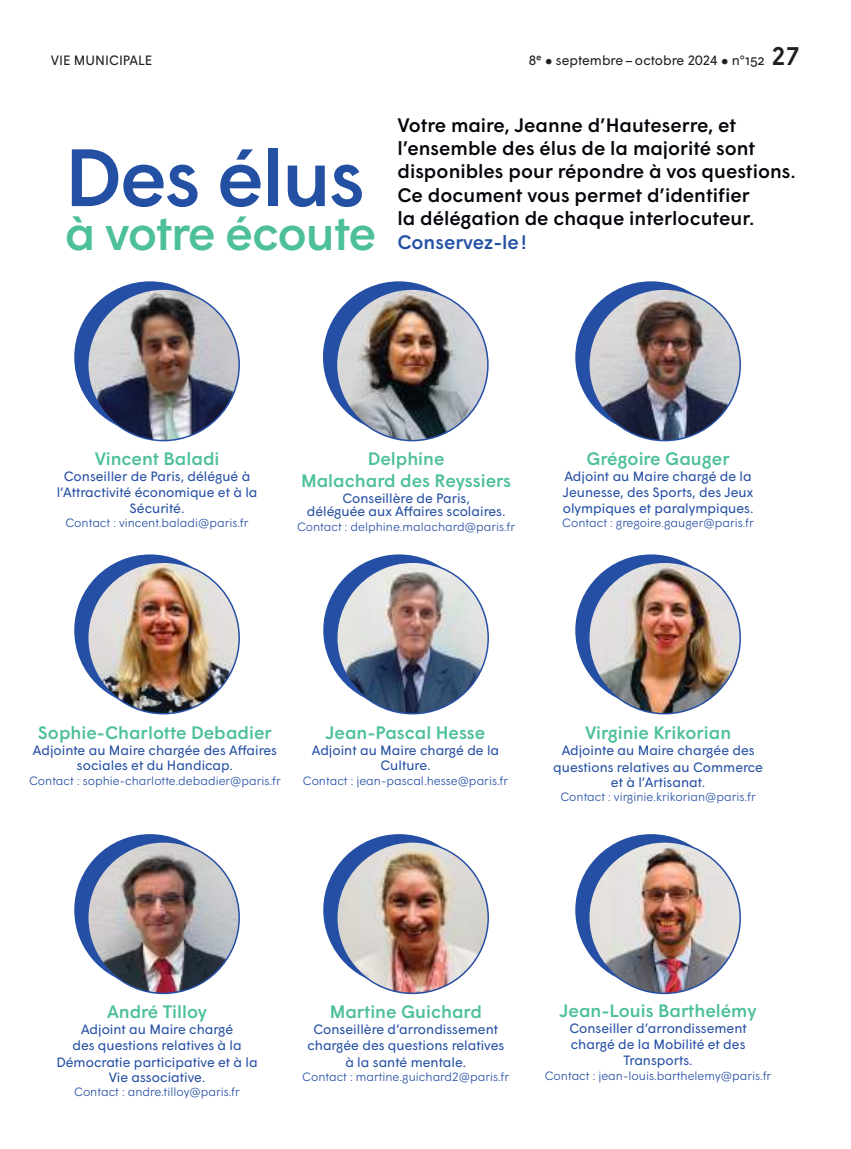
<style>
.page{position:relative;width:851px;height:1149px;background:#fff}
.page>*{position:absolute;margin:0;border:0;box-sizing:border-box;transform-origin:0 0}
.t1{font:500 81px "Wigrum";letter-spacing:-.025em;color:#2450a4}
.t2{font:500 48px "Wigrum";letter-spacing:-.035em;color:#4dc09b}
.t3{font:500 19.5px/23.4px "Wigrum";color:#05060b}
.t4{font:500 19.5px "Wigrum";color:#2450a4}
.t5{font:500 18px/21.6px "Wigrum";color:#4dc09b;text-align:center}
.t6{font:13.5px/15.6px "Wigrum";color:#254fa4;text-align:center}
.t7{font:13.5px "Wigrum";color:#241f1f}
.t8{font:300 12px "Wigrum";color:#254fa4}
.s1{font-weight:500;font-size:25.5px}
</style>
<div class="page">
<div style="left:74px;top:281px;width:152px;height:152px;background:#254fa4;border-radius:50%"></div>
<img style="left:88px;top:289px;width:151px;height:151px;border-radius:76px">
<div style="left:323px;top:281px;width:151px;height:152px;background:#254fa4;border-radius:50%"></div>
<img style="left:336px;top:289px;width:152px;height:151px;border-radius:76px">
<div style="left:575px;top:281px;width:152px;height:152px;background:#254fa4;border-radius:50%"></div>
<img style="left:588px;top:289px;width:152px;height:151px;border-radius:76px">
<div style="left:74px;top:554px;width:152px;height:152px;background:#254fa4;border-radius:50%"></div>
<img style="left:88px;top:562px;width:151px;height:151px;border-radius:76px">
<div style="left:323px;top:554px;width:152px;height:152px;background:#254fa4;border-radius:50%"></div>
<img style="left:337px;top:562px;width:151px;height:151px;border-radius:76px">
<div style="left:575px;top:554px;width:152px;height:152px;background:#254fa4;border-radius:50%"></div>
<img style="left:588px;top:562px;width:152px;height:151px;border-radius:76px">
<div style="left:74px;top:833px;width:152px;height:152px;background:#254fa4;border-radius:50%"></div>
<img style="left:88px;top:841px;width:151px;height:152px;border-radius:76px">
<div style="left:323px;top:833px;width:152px;height:152px;background:#254fa4;border-radius:50%"></div>
<img style="left:337px;top:841px;width:151px;height:152px;border-radius:76px">
<div style="left:575px;top:833px;width:152px;height:152px;background:#254fa4;border-radius:50%"></div>
<img style="left:588px;top:841px;width:152px;height:152px;border-radius:76px">
<p class="t7" style="left:51px;top:50px;width:103px">VIE MUNICIPALE</p>
<p class="t7" style="left:528px;top:50px;width:272px">8e ● septembre – octobre 2024 ● n°152 <span class="s1">27</span></p>
<h1 class="t1" style="left:65px;top:116px;width:302px">Des élus</h1>
<h2 class="t2" style="left:65px;top:196px;width:313px">à votre écoute</h2>
<h3 class="t3" style="left:397px;top:111px;width:399px">Votre maire, Jeanne d’Hauteserre, et l’ensemble des élus de la majorité sont disponibles pour répondre à vos questions.<br>Ce document vous permet d’identifier<br>la délégation de chaque interlocuteur.</h3>
<h3 class="t4" style="left:397px;top:227px;width:131px">Conservez-le !</h3>
<h3 class="t5" style="left:95px;top:446px;width:126px">Vincent Baladi</h3>
<p class="t6" style="left:57px;top:467px;width:202px">Conseiller de Paris, délégué à l’Attractivité économique et à la<br>Sécurité.</p>
<p class="t8" style="left:65px;top:513px;width:185px">Contact : vincent.baladi@paris.fr</p>
<h3 class="t5" style="left:301px;top:446px;width:211px">Delphine<br>Malachard des Reyssiers</h3>
<p class="t6" style="left:307px;top:490px;width:200px;line-height:13.5px">Conseillère de Paris,<br>déléguée aux Affaires scolaires.</p>
<p class="t8" style="left:297px;top:517px;width:220px">Contact : delphine.malachard@paris.fr</p>
<h3 class="t5" style="left:586px;top:446px;width:145px">Grégoire Gauger</h3>
<p class="t6" style="left:562px;top:467px;width:192px;text-align:left">Adjoint au Maire chargé de la<br>Jeunesse, des Sports, des Jeux olympiques et paralympiques.</p>
<p class="t8" style="left:562px;top:513px;width:193px">Contact : gregoire.gauger@paris.fr</p>
<h3 class="t5" style="left:38px;top:720px;width:235px">Sophie-Charlotte Debadier</h3>
<p class="t6" style="left:33px;top:742px;width:245px;line-height:15px">Adjointe au Maire chargée des Affaires sociales et du Handicap.</p>
<p class="t8" style="left:29px;top:771px;width:253px">Contact : sophie-charlotte.debadier@paris.fr</p>
<h3 class="t5" style="left:325px;top:720px;width:161px">Jean-Pascal Hesse</h3>
<p class="t6" style="left:312px;top:742px;width:189px;line-height:15px">Adjoint au Maire chargé de la<br>Culture.</p>
<p class="t8" style="left:303px;top:771px;width:207px">Contact : jean-pascal.hesse@paris.fr</p>
<h3 class="t5" style="left:585px;top:720px;width:147px">Virginie Krikorian</h3>
<p class="t6" style="left:553px;top:741px;width:211px">Adjointe au Maire chargée des questions relatives au Commerce et à l’Artisanat.</p>
<p class="t8" style="left:560px;top:787px;width:197px">Contact : virginie.krikorian@paris.fr</p>
<h3 class="t5" style="left:107px;top:999px;width:102px">André Tilloy</h3>
<p class="t6" style="left:56px;top:1020px;width:203px">Adjoint au Maire chargé<br>des questions relatives à la<br>Démocratie participative et à la<br>Vie associative.</p>
<p class="t8" style="left:74px;top:1082px;width:167px">Contact : andre.tilloy@paris.fr</p>
<h3 class="t5" style="left:329px;top:999px;width:154px">Martine Guichard</h3>
<p class="t6" style="left:307px;top:1019px;width:198px;line-height:16.2px">Conseillère d’arrondissement chargée des questions relatives à la santé mentale.</p>
<p class="t8" style="left:302px;top:1067px;width:208px">Contact : martine.guichard2@paris.fr</p>
<h3 class="t5" style="left:559px;top:998px;width:198px">Jean-Louis Barthelémy</h3>
<p class="t6" style="left:569px;top:1018px;width:179px;line-height:16.2px">Conseiller d’arrondissement chargé de la Mobilité et des<br>Transports.</p>
<p class="t8" style="left:544px;top:1066px;width:228px">Contact : jean-louis.barthelemy@paris.fr</p>
</div>
